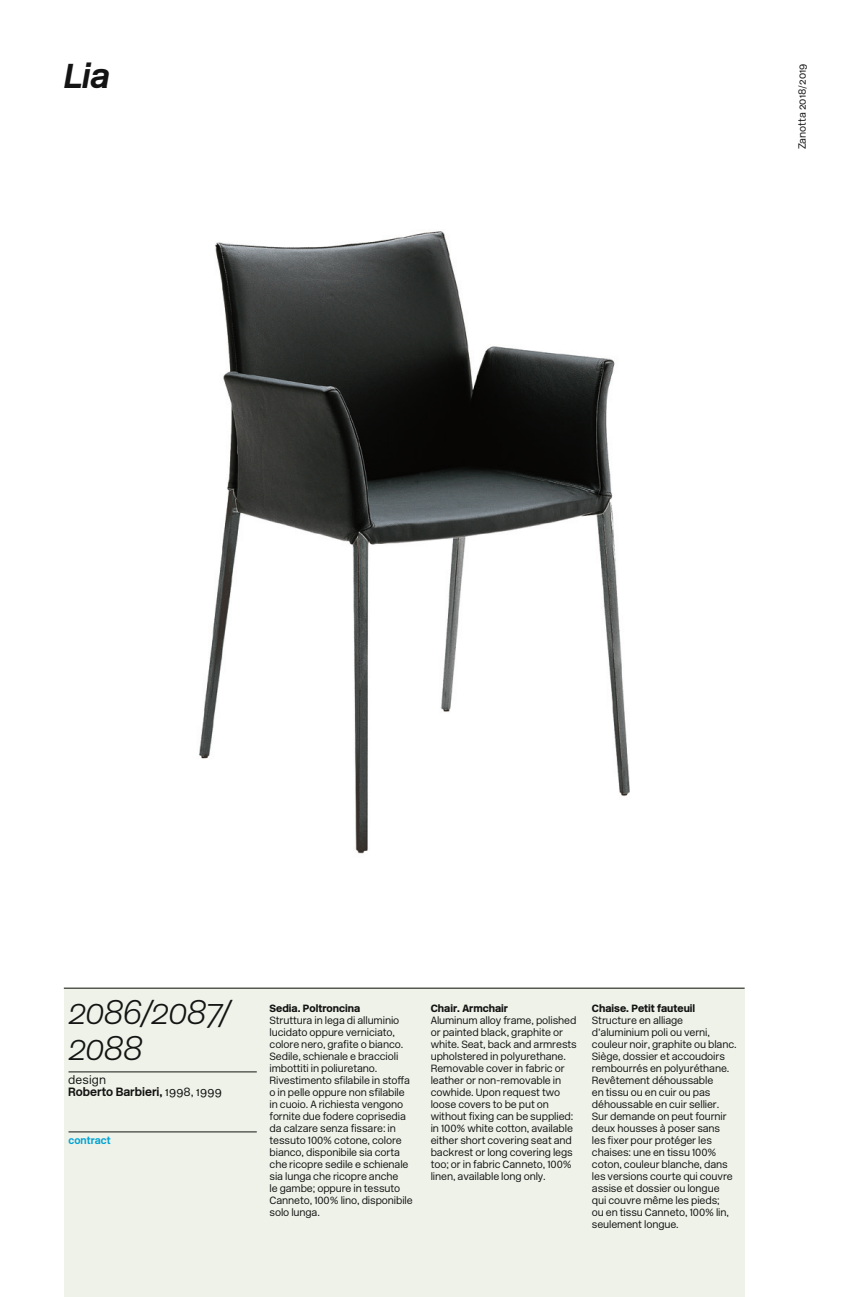
<style>
.page{position:relative;width:851px;height:1297px;background:#fff}
.page>*{position:absolute;margin:0;border:0;box-sizing:border-box;transform-origin:0 0}
.t1{font:italic 34.5px/36px "New Rail Alphabet White";letter-spacing:-.04em;color:#131413}
.t2{font:italic 700 34.5px "New Rail Alphabet";color:#131413}
.t3{font:700 12px/12px "New Rail Alphabet";color:#131413}
.t4{font:300 10.5px/12px "New Rail Alphabet";letter-spacing:-.01em;color:#131413}
.t5{font:900 10.5px "New Rail Alphabet";color:#131413}
.t6{font:700 10.5px "New Rail Alphabet";color:#00a3d3}
.s1{font-weight:300}
</style>
<div class="page">
<div style="left:64px;top:988px;width:680px;height:309px;background:#eff2e9"></div>
<hr style="left:64px;top:988px;width:680px;height:1px;background:#131413">
<hr style="left:68px;top:1071px;width:189px;height:1px;background:#131413">
<hr style="left:68px;top:1131px;width:189px;height:1px;background:#131413">
<img style="left:199px;top:231px;width:431px;height:623px">
<h1 class="t2" style="left:64px;top:53px;width:47px">Lia</h1>
<p class="t4" style="left:795px;top:149px;width:87px;rotate:-90deg">Zanotta 2018/2019</p>
<h1 class="t1" style="left:68px;top:993px;width:165px">2086/2087/<br>2088</h1>
<p class="t3" style="left:68px;top:1074px;width:155px"><span class="s1">design<br></span>Roberto Barbieri, <span class="s1">1998, 1999</span></p>
<p class="t6" style="left:68px;top:1133px;width:44px">contract</p>
<p class="t5" style="left:269px;top:1001px;width:92px">Sedia. Poltroncina</p>
<p class="t4" style="left:269px;top:1014px;width:145px">Struttura in lega di alluminio lucidato oppure verniciato, colore nero, grafite o bianco.<br>Sedile, schienale e braccioli imbottiti in poliuretano.<br>Rivestimento sfilabile in stoffa o in pelle oppure non sfilabile in cuoio. A richiesta vengono fornite due fodere coprisedia da calzare senza fissare: in tessuto 100% cotone, colore bianco, disponibile sia corta che ricopre sedile e schienale sia lunga che ricopre anche<br>le gambe; oppure in tessuto<br>Canneto, 100% lino, disponibile solo lunga.</p>
<p class="t5" style="left:430px;top:1001px;width:79px">Chair. Armchair</p>
<p class="t4" style="left:430px;top:1014px;width:147px">Aluminum alloy frame, polished or painted black, graphite or white. Seat, back and armrests upholstered in polyurethane.<br>Removable cover in fabric or leather or non-removable in cowhide. Upon request two loose covers to be put on without fixing can be supplied: in 100% white cotton, available either short covering seat and backrest or long covering legs too; or in fabric Canneto, 100% linen, available long only.</p>
<p class="t5" style="left:592px;top:1001px;width:105px">Chaise. Petit fauteuil</p>
<p class="t4" style="left:592px;top:1014px;width:146px">Structure en alliage d’aluminium poli ou verni, couleur noir, graphite ou blanc.<br>Siège, dossier et accoudoirs rembourrés en polyuréthane.<br>Revêtement déhoussable<br>en tissu ou en cuir ou pas déhoussable en cuir sellier.<br>Sur demande on peut fournir deux housses à poser sans<br>les fixer pour protéger les chaises: une en tissu 100% coton, couleur blanche, dans les versions courte qui couvre assise et dossier ou longue qui couvre même les pieds;<br>ou en tissu Canneto, 100% lin, seulement longue.</p>
</div>
